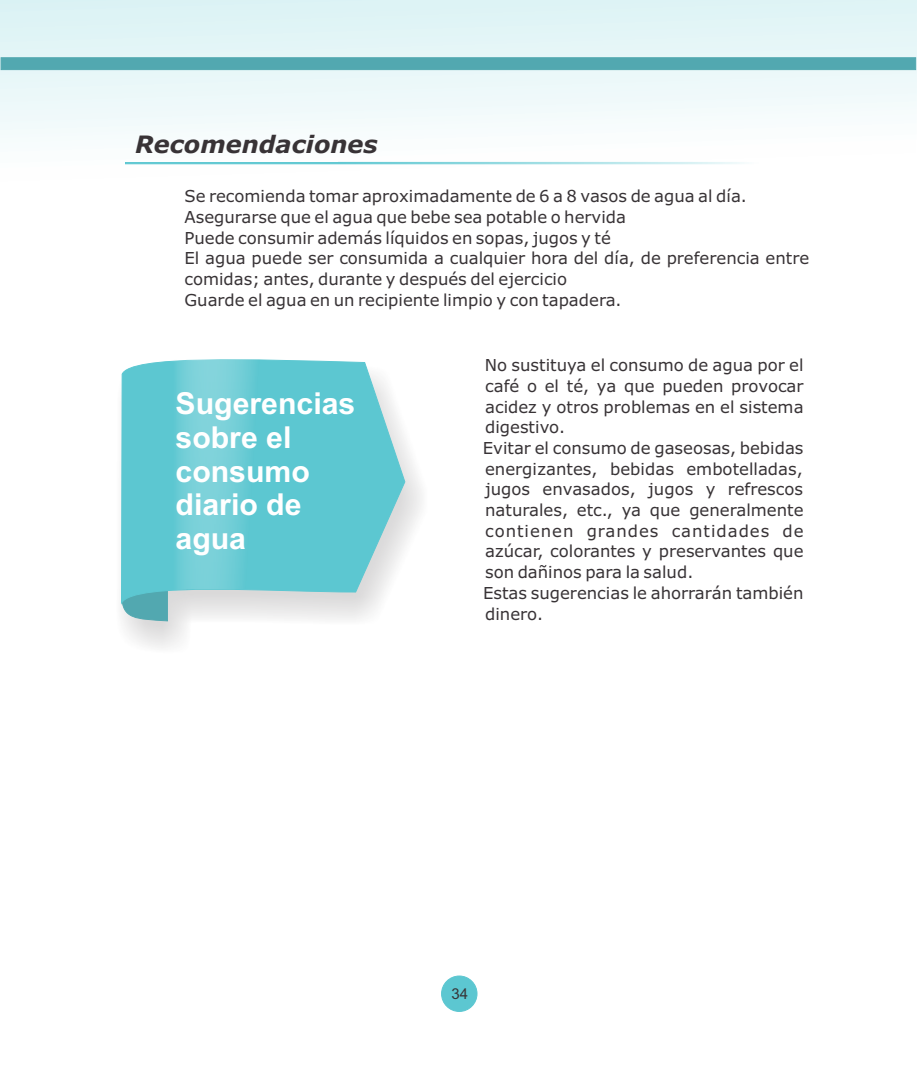
<style>
.page{position:relative;width:918px;height:1080px;background:#fff}
.page>*{position:absolute;margin:0;border:0;box-sizing:border-box;transform-origin:0 0}
.t1{font:700 30.3px/33.8px "Arial";color:#fff}
.t2{font:italic 700 24px "Verdana";color:#383336}
.t3{font:16.5px/20.7px "Verdana";color:#383336}
.t4{font:15px "Arial";color:#383336}
</style>
<div class="page">
<svg style="left:0;top:0;width:917px;height:162px"></svg>
<svg style="left:0;top:57px;width:917px;height:13px"></svg>
<div style="left:441px;top:976px;width:36px;height:36px;background:#5cc7d1;border:1px solid #5cc7d1;border-radius:18px"></div>
<svg style="left:125px;top:162px;width:619px;height:3px"></svg>
<div style="left:116px;top:365px;width:314px;height:290px;background:#383336;opacity:.19"></div>
<svg style="left:121px;top:606px;width:47px;height:16px"></svg>
<img style="left:121px;top:359px;width:285px;height:246px">
<h2 class="t2" style="left:135px;top:135px;width:244px">Recomendaciones</h2>
<p class="t3" style="left:184px;top:187px;width:626px">Se recomienda tomar aproximadamente de 6 a 8 vasos de agua al día.<br>Asegurarse que el agua que bebe sea potable o hervida<br>Puede consumir además líquidos en sopas, jugos y té<br>El agua puede ser consumida a cualquier hora del día, de preferencia entre comidas; antes, durante y después del ejercicio<br>Guarde el agua en un recipiente limpio y con tapadera.</p>
<h1 class="t1" style="left:176px;top:389px;width:181px">Sugerencias sobre el consumo diario de agua</h1>
<p class="t3" style="left:485px;top:356px;width:320px;text-align:justify;text-indent:-21px">• No sustituya el consumo de agua por el café o el té, ya que pueden provocar acidez y otros problemas en el sistema digestivo.</p>
<p class="t3" style="left:485px;top:439px;width:320px;text-align:justify;text-indent:-21px">• Evitar el consumo de gaseosas, bebidas energizantes, bebidas embotelladas, jugos envasados, jugos y refrescos naturales, etc., ya que generalmente contienen grandes cantidades de azúcar, colorantes y preservantes que son dañinos para la salud.</p>
<p class="t3" style="left:485px;top:584px;width:320px;text-indent:-21px">• Estas sugerencias le ahorrarán también dinero.</p>
<p class="t4" style="left:452px;top:988px;width:18px">34</p>
</div>
